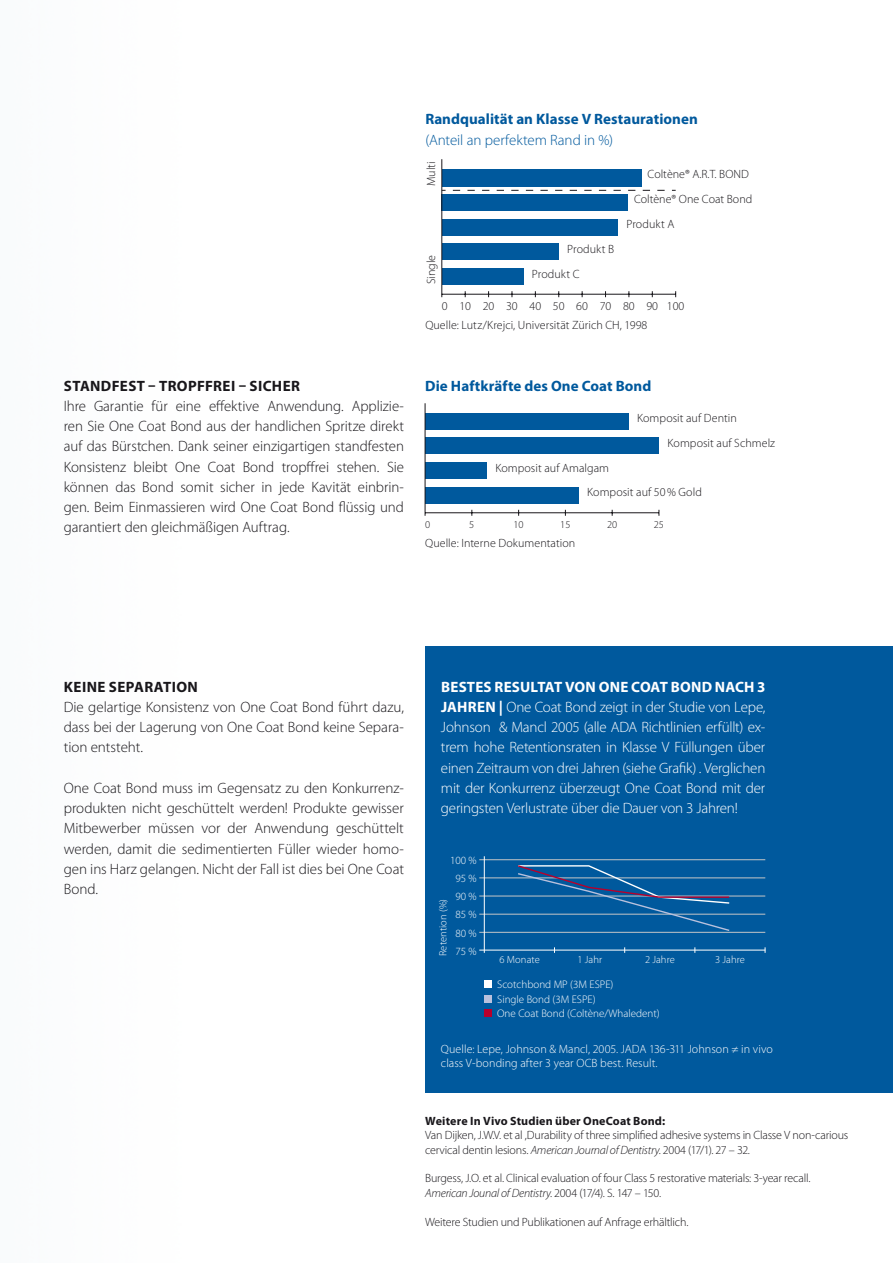
<style>
.page{position:relative;width:893px;height:1263px;background:#fff}
.page>*{position:absolute;margin:0;border:0;box-sizing:border-box;transform-origin:0 0}
.t1{font:300 15px/20.2px "Myriad Pro";letter-spacing:-.005em;color:#19171b;text-align:justify}
.t2{font:300 15px/20.2px "Myriad Pro";letter-spacing:-.015em;color:#fff;text-align:justify}
.t3{font:700 15px "Myriad Pro";letter-spacing:.005em;color:#00599d}
.t4{font:700 15px "Myriad Pro";letter-spacing:.03em;color:#19171b}
.t5{font:700 15px "Myriad Pro";letter-spacing:.015em;color:#fff}
.t6{font:300 15px "Myriad Pro";letter-spacing:-.005em;color:#00599d}
.t7{font:300 12px/24.9px "Myriad Pro";letter-spacing:-.005em;color:#19171b}
.t8{font:300 12px/14.4px "Myriad Pro";letter-spacing:.005em;color:#fff}
.t9{font:700 12px "Myriad Pro";letter-spacing:.015em;color:#19171b}
.t10{font:300 11.1px/18.1px "Myriad Pro";color:#fff;text-align:center}
.t11{font:300 10.5px "Myriad Pro";letter-spacing:.01em;color:#fff}
.t12{font:300 10.5px "Myriad Pro";color:#19171b}
.s1{font-weight:700}
.s2{font-style:italic}
</style>
<div class="page">
<div style="left:425px;top:646px;width:468px;height:447px;background:#00599d"></div>
<div style="left:425px;top:413px;width:204px;height:16px;background:#00599d"></div>
<div style="left:425px;top:437px;width:234px;height:17px;background:#00599d"></div>
<div style="left:425px;top:462px;width:62px;height:17px;background:#00599d"></div>
<div style="left:425px;top:487px;width:154px;height:16px;background:#00599d"></div>
<hr style="left:425px;top:403px;width:1px;height:113px;background:#19171b">
<hr style="left:425px;top:512px;width:234px;height:1px;background:#19171b">
<hr style="left:479px;top:950px;width:286px;height:1px;background:#fff">
<hr style="left:479px;top:932px;width:286px;height:1px;background:#c5c6c7">
<hr style="left:479px;top:914px;width:286px;height:1px;background:#c5c6c7">
<hr style="left:479px;top:896px;width:286px;height:1px;background:#c5c6c7">
<hr style="left:479px;top:877px;width:286px;height:1px;background:#c5c6c7">
<hr style="left:479px;top:859px;width:286px;height:1px;background:#c5c6c7">
<svg style="left:516px;top:865px;width:215px;height:67px"></svg>
<hr style="left:484px;top:856px;width:1px;height:97px;background:#fff">
<div style="left:484px;top:980px;width:8px;height:8px;background:#fff"></div>
<div style="left:484px;top:995px;width:8px;height:8px;background:#b9c1dd"></div>
<div style="left:484px;top:1009px;width:8px;height:8px;background:#b8002c"></div>
<div style="left:442px;top:169px;width:199px;height:17px;background:#00599d"></div>
<div style="left:442px;top:194px;width:186px;height:17px;background:#00599d"></div>
<div style="left:442px;top:219px;width:175px;height:16px;background:#00599d"></div>
<div style="left:442px;top:244px;width:116px;height:16px;background:#00599d"></div>
<div style="left:442px;top:268px;width:82px;height:17px;background:#00599d"></div>
<hr style="left:441px;top:159px;width:1px;height:138px;background:#19171b">
<hr style="left:442px;top:294px;width:234px;height:1px;background:#19171b">
<svg style="left:442px;top:190px;width:223px;height:1px"></svg>
<p class="t4" style="left:64px;top:376px;width:209px">Standfest – tropffrei – siche</p>
<p class="t4" style="left:291px;top:376px;width:10px">r</p>
<p class="t1" style="left:64px;top:396px;width:342px">Ihre Garantie für eine effektive Anwendung. Applizie&shy;ren Sie One Coat Bond aus der handlichen Spritze direkt auf das Bürstchen. Dank seiner einzigartigen standfesten Konsistenz bleibt One Coat Bond tropffrei stehen. Sie können das Bond somit sicher in jede Kavität einbrin&shy;gen. Beim Einmassieren wird One Coat Bond flüssig und garantiert den gleichmäßigen Auftrag.</p>
<p class="t3" style="left:425px;top:109px;width:274px">Randqualität an Klasse V Restaurationen</p>
<p class="t6" style="left:425px;top:131px;width:189px">(Anteil an perfektem Rand in %)</p>
<p class="t7" style="left:419px;top:186px;width:26px;rotate:-90deg">Multi</p>
<p class="t7" style="left:419px;top:284px;width:31px;rotate:-90deg">Single</p>
<p class="t7" style="left:532px;top:236px;width:84px;text-indent:35px">Produkt B<br>Produkt C</p>
<p class="t7" style="left:634px;top:161px;width:120px;text-align:right">Coltène® A.R.T. BOND<br>Coltène® One Coat Bond</p>
<p class="t7" style="left:626px;top:212px;width:49px">Produkt A</p>
<p class="t7" style="left:442px;top:294px;width:244px">0 10 20 30 40 50 60 70 80 90 100</p>
<p class="t7" style="left:425px;top:312px;width:224px">Quelle: Lutz/Krejci, Universität Zürich CH, 1998</p>
<p class="t3" style="left:425px;top:376px;width:228px">Die Haftkräfte des One Coat Bond</p>
<p class="t7" style="left:637px;top:405px;width:101px">Komposit auf Dentin</p>
<p class="t7" style="left:668px;top:430px;width:109px">Komposit auf Schmelz</p>
<p class="t7" style="left:587px;top:455px;width:116px;line-height:24.3px;text-indent:-92px">Komposit auf Amalgam<br>Komposit auf 50% Gold</p>
<p class="t12" style="left:425px;top:518px;width:7px">0</p>
<p class="t12" style="left:469px;top:518px;width:7px">5</p>
<p class="t12" style="left:513px;top:518px;width:12px">10</p>
<p class="t12" style="left:560px;top:518px;width:12px">15</p>
<p class="t12" style="left:607px;top:518px;width:12px">20</p>
<p class="t12" style="left:654px;top:518px;width:12px">25</p>
<p class="t7" style="left:425px;top:530px;width:152px">Quelle: Interne Dokumentation</p>
<p class="t4" style="left:64px;top:677px;width:136px">KEIN E Separation</p>
<p class="t1" style="left:64px;top:697px;width:342px">Die gelartige Konsistenz von One Coat Bond führt dazu, dass bei der Lagerung von One Coat Bond keine Separa&shy;tion entsteht.</p>
<p class="t1" style="left:64px;top:778px;width:342px">One Coat Bond muss im Gegensatz zu den Konkurrenz&shy;produkten nicht geschüttelt werden! Produkte gewisser Mitbewerber müssen vor der Anwendung geschüttelt werden, damit die sedimentierten Füller wieder homo&shy;gen ins Harz gelangen. Nicht der Fall ist dies bei One Coat Bond.</p>
<p class="t5" style="left:441px;top:677px;width:99px">BESTES Resultat</p>
<p class="t5" style="left:565px;top:677px;width:85px">von One Coat</p>
<p class="t5" style="left:671px;top:677px;width:65px">Bond nach</p>
<p class="t2" style="left:441px;top:676px;width:326px;text-indent:316px"><span class="s1">3<br>Jah ren |</span> One Coat Bond zeigt in der Studie von Lepe, Johnson &amp; Mancl 2005 (alle ADA Richtlinien erfüllt) ex&shy;trem hohe Retentionsraten in Klasse V Füllungen über einen Zeitraum von drei Jahren (siehe Grafik) . Verglichen mit der Konkurrenz überzeugt One Coat Bond mit der geringsten Verlustrate über die Dauer von 3 Jahren!</p>
<p class="t10" style="left:450px;top:851px;width:28px">100 %<br>95 %<br>90 %<br>85 %<br>80 %<br>75 %</p>
<p class="t11" style="left:437px;top:956px;width:58px;rotate:-90deg">Retention (%)</p>
<p class="t11" style="left:499px;top:953px;width:42px">6 Monate</p>
<p class="t11" style="left:577px;top:953px;width:26px">1 Jahr</p>
<p class="t11" style="left:645px;top:953px;width:31px">2 Jahre</p>
<p class="t11" style="left:715px;top:953px;width:31px">3 Jahre</p>
<p class="t10" style="left:497px;top:977px;width:164px;line-height:14.7px;text-align:left">Scotchbond MP (3M ESPE)<br>Single Bond (3M ESPE)<br>One Coat Bond (Coltène/Whaledent)</p>
<p class="t8" style="left:441px;top:1042px;width:333px">Quelle: Lepe, Johnson &amp; Mancl, 2005. JADA 136-311 Johnson ≠ in vivo class V-bonding after 3 year OCB best. Result.</p>
<p class="t9" style="left:425px;top:1113px;width:242px">Weitere In Vivo Studien über OneCoat Bond:</p>
<p class="t7" style="left:425px;top:1128px;width:425px;line-height:14.4px">Van Dijken, J.W.V. et al ,Durability of three simplified adhesive systems in Classe V non-carious cervical dentin lesions. <span class="s2">American Journal of Dentistry.</span> 2004 (17/1). 27 – 32.</p>
<p class="t7" style="left:425px;top:1171px;width:387px;line-height:14.4px">Burgess, J.O. et al. Clinical evaluation of four Class 5 restorative materials: 3-year recall.<br><span class="s2">American Jounal of Dentistry.</span> 2004 (17/4). S. 147 – 150.</p>
<p class="t7" style="left:425px;top:1209px;width:265px">Weitere Studien und Publikationen auf Anfrage erhältlich.</p>
</div>
